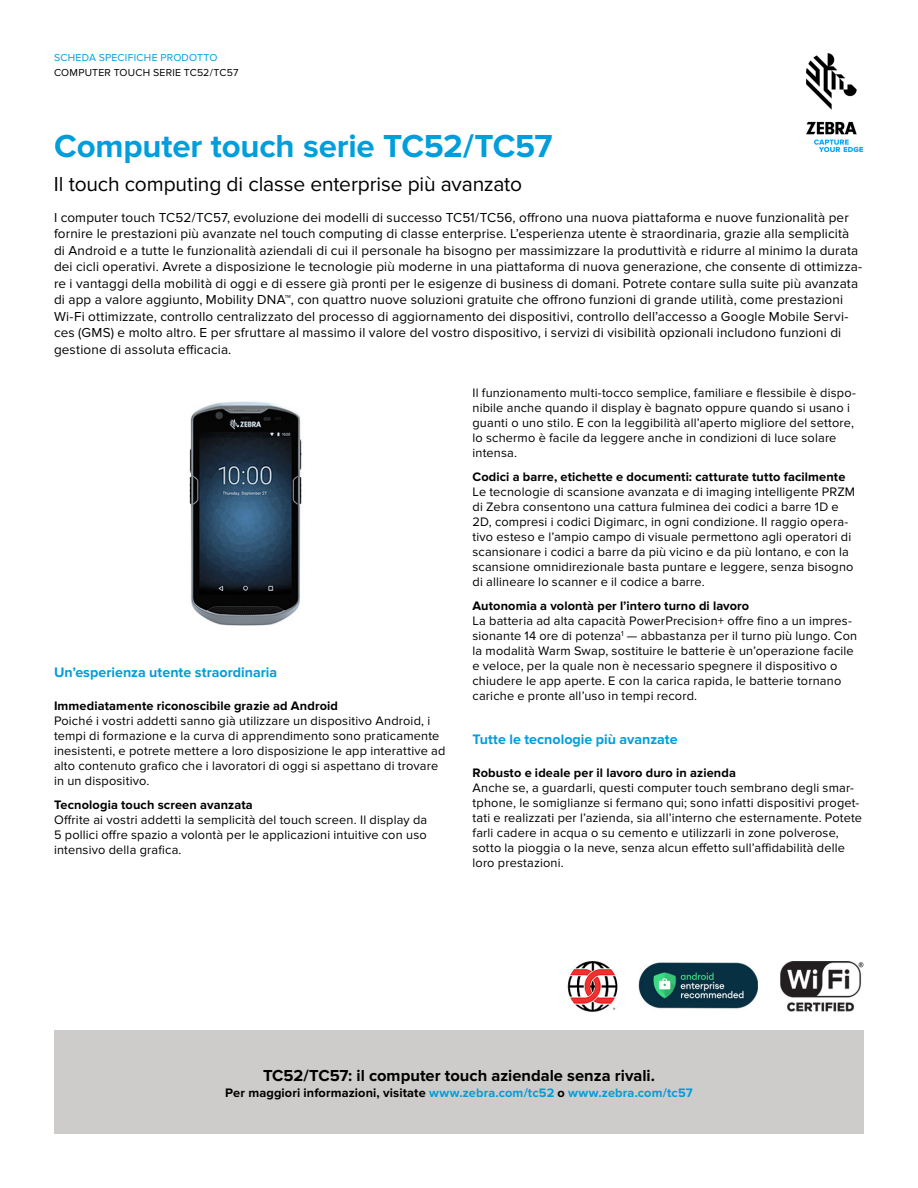
<style>
.page{position:relative;width:918px;height:1188px;background:#fff}
.page>*{position:absolute;margin:0;border:0;box-sizing:border-box;transform-origin:0 0}
.t1{font:700 33px "Proxima Nova";letter-spacing:-.005em;color:#009edb}
.t2{font:21px "Proxima Nova";letter-spacing:-.005em;color:#000}
.t3{font:700 16.5px "Proxima Nova";color:#000}
.t4{font:700 14.25px "Proxima Nova";color:#009edb}
.t5{font:13.5px/16.5px "Proxima Nova";letter-spacing:.01em;color:#000}
.t6{font:12.75px/15px "Proxima Nova";letter-spacing:.015em;color:#000}
.t7{font:700 12.75px "Proxima Nova";letter-spacing:.01em;color:#000}
.t8{font:700 12.75px "Proxima Nova";letter-spacing:.01em;color:#009edb}
.t9{font:10.5px "Proxima Nova";letter-spacing:.025em;color:#000}
.t10{font:10.5px "Proxima Nova";letter-spacing:.025em;color:#009edb}
.s1{color:#000}
</style>
<div class="page">
<img style="left:806px;top:54px;width:56px;height:97px">
<div style="left:54px;top:1031px;width:810px;height:103px;background:#cdccca"></div>
<img style="left:567px;top:961px;width:297px;height:51px">
<img style="left:189px;top:401px;width:113px;height:225px">
<p class="t10" style="left:54px;top:52px;width:165px">SCHEDA SPECIFICHE PRODOTTO</p>
<p class="t9" style="left:54px;top:66px;width:186px">COMPUTER TOUCH SERIE TC52/TC57</p>
<h1 class="t1" style="left:54px;top:127px;width:500px">Computer touch serie TC52/TC57</h1>
<h2 class="t2" style="left:54px;top:172px;width:470px">Il touch computing di classe enterprise più avanzato</h2>
<p class="t5" style="left:54px;top:209px;width:810px">I computer touch TC52/TC57, evoluzione dei modelli di successo TC51/TC56, offrono una nuova piattaforma e nuove funzionalità per fornire le prestazioni più avanzate nel touch computing di classe enterprise. L’esperienza utente è straordinaria, grazie alla semplicità di Android e a tutte le funzionalità aziendali di cui il personale ha bisogno per massimizzare la produttività e ridurre al minimo la durata dei cicli operativi. Avrete a disposizione le tecnologie più moderne in una piattaforma di nuova generazione, che consente di ottimizza&shy;re i vantaggi della mobilità di oggi e di essere già pronti per le esigenze di business di domani. Potrete contare sulla suite più avanzata di app a valore aggiunto, Mobility DNA™, con quattro nuove soluzioni gratuite che offrono funzioni di grande utilità, come prestazioni Wi-Fi ottimizzate, controllo centralizzato del processo di aggiornamento dei dispositivi, controllo dell’accesso a Google Mobile Servi&shy;ces (GMS) e molto altro. E per sfruttare al massimo il valore del vostro dispositivo, i servizi di visibilità opzionali includono funzioni di gestione di assoluta efficacia.</p>
<p class="t4" style="left:54px;top:664px;width:225px">Un’esperienza utente straordinaria</p>
<p class="t7" style="left:54px;top:698px;width:285px">Immediatamente riconoscibile grazie ad Android</p>
<p class="t6" style="left:54px;top:713px;width:393px">Poiché i vostri addetti sanno già utilizzare un dispositivo Android, i tempi di formazione e la curva di apprendimento sono praticamente inesistenti, e potrete mettere a loro disposizione le app interattive ad alto contenuto grafico che i lavoratori di oggi si aspettano di trovare in un dispositivo.</p>
<p class="t7" style="left:54px;top:797px;width:200px">Tecnologia touch screen avanzata</p>
<p class="t6" style="left:54px;top:812px;width:375px;text-align:justify">Offrite ai vostri addetti la semplicità del touch screen. Il display da 5 pollici offre spazio a volontà per le applicazioni intuitive con uso intensivo della grafica.</p>
<p class="t6" style="left:472px;top:386px;width:385px">Il funzionamento multi-tocco semplice, familiare e flessibile è dispo&shy;nibile anche quando il display è bagnato oppure quando si usano i guanti o uno stilo. E con la leggibilità all’aperto migliore del settore, lo schermo è facile da leggere anche in condizioni di luce solare intensa.</p>
<p class="t7" style="left:472px;top:470px;width:374px">Codici a barre, etichette e documenti: catturate tutto facilmente</p>
<p class="t6" style="left:472px;top:485px;width:384px">Le tecnologie di scansione avanzata e di imaging intelligente PRZM di Zebra consentono una cattura fulminea dei codici a barre 1D e 2D, compresi i codici Digimarc, in ogni condizione. Il raggio opera&shy;tivo esteso e l’ampio campo di visuale permettono agli operatori di scansionare i codici a barre da più vicino e da più lontano, e con la scansione omnidirezionale basta puntare e leggere, senza bisogno di allineare lo scanner e il codice a barre.</p>
<p class="t7" style="left:472px;top:599px;width:278px">Autonomia a volontà per l’intero turno di lavoro</p>
<p class="t6" style="left:472px;top:614px;width:386px">La batteria ad alta capacità PowerPrecision+ offre fino a un impres&shy;sionante 14 ore di potenza<sup>1</sup> — abbastanza per il turno più lungo. Con la modalità Warm Swap, sostituire le batterie è un’operazione facile e veloce, per la quale non è necessario spegnere il dispositivo o chiudere le app aperte. E con la carica rapida, le batterie tornano cariche e pronte all’uso in tempi record.</p>
<p class="t4" style="left:472px;top:731px;width:207px">Tutte le tecnologie più avanzate</p>
<p class="t7" style="left:472px;top:765px;width:265px">Robusto e ideale per il lavoro duro in azienda</p>
<p class="t6" style="left:472px;top:780px;width:391px">Anche se, a guardarli, questi computer touch sembrano degli smar&shy;tphone, le somiglianze si fermano qui; sono infatti dispositivi proget&shy;tati e realizzati per l’azienda, sia all’interno che esternamente. Potete farli cadere in acqua o su cemento e utilizzarli in zone polverose, sotto la pioggia o la neve, senza alcun effetto sull’affidabilità delle loro prestazioni.</p>
<p class="t3" style="left:263px;top:1066px;width:393px">TC52/TC57: il computer touch aziendale senza rivali.</p>
<p class="t8" style="left:225px;top:1085px;width:469px"><span class="s1">Per maggiori informazioni, visitate</span> www.zebra.com/tc52 <span class="s1">o</span> www.zebra.com/tc57</p>
</div>
